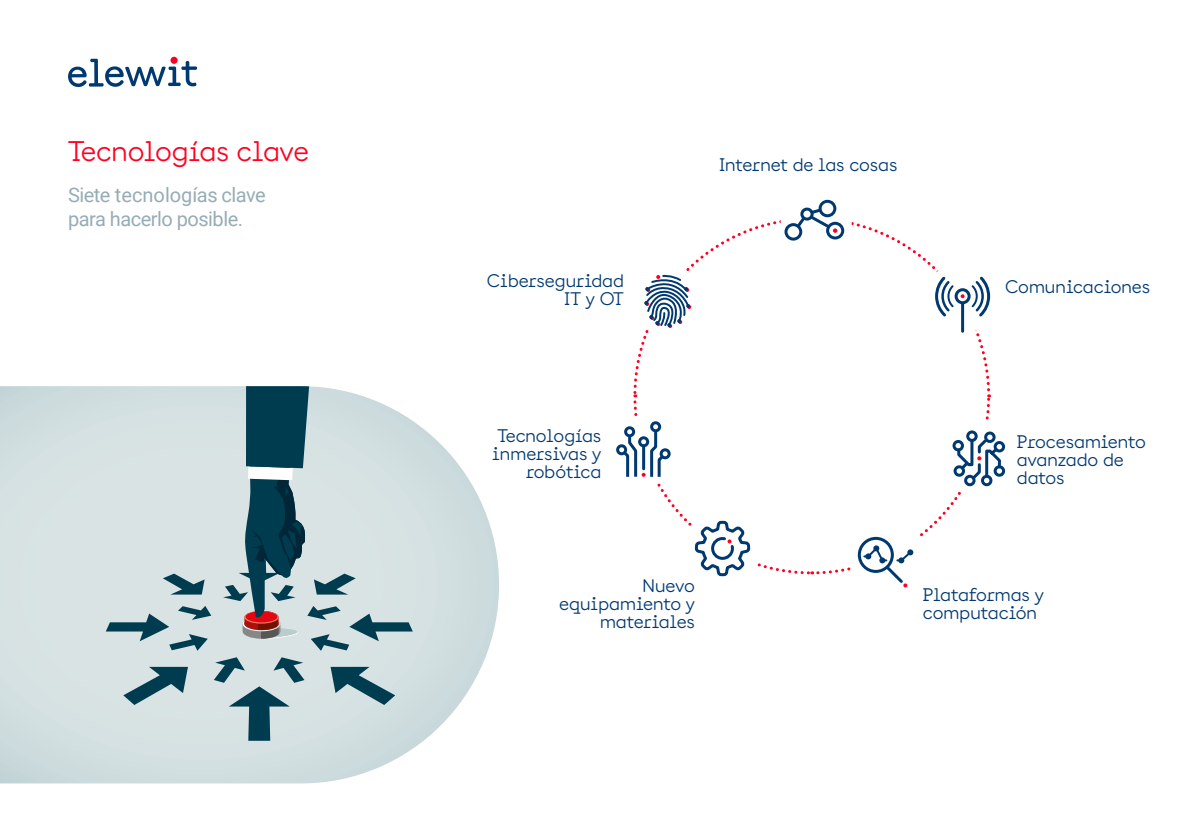
<style>
.page{position:relative;width:1191px;height:840px;background:#fff}
.page>*{position:absolute;margin:0;border:0;box-sizing:border-box;transform-origin:0 0}
.t1{font:28px "Documan";letter-spacing:-.01em;color:#ff0023}
.t2{font:20px/24px "Roboto";letter-spacing:-.025em;color:#96acb6}
.t3{font:18px/18px "Documan";letter-spacing:-.005em;color:#003970;text-align:right}
</style>
<div class="page">
<svg style="left:68px;top:57px;width:129px;height:30px"></svg>
<img style="left:0;top:386px;width:499px;height:397px">
<svg style="left:123px;top:666px;width:65px;height:38px"></svg>
<svg style="left:330px;top:666px;width:65px;height:38px"></svg>
<svg style="left:163px;top:573px;width:42px;height:21px"></svg>
<svg style="left:214px;top:657px;width:90px;height:83px"></svg>
<svg style="left:106px;top:605px;width:105px;height:45px"></svg>
<svg style="left:223px;top:386px;width:190px;height:264px"></svg>
<svg style="left:616px;top:199px;width:390px;height:388px"></svg>
<h1 class="t1" style="left:68px;top:127px;width:242px">Tecnologías clave</h1>
<p class="t2" style="left:68px;top:182px;width:199px">Siete tecnologías clave para hacerlo posible.</p>
<p class="t3" style="left:487px;top:269px;width:138px">Ciberseguridad<br>IT y OT</p>
<p class="t3" style="left:719px;top:153px;width:180px">Internet de las cosas</p>
<p class="t3" style="left:1005px;top:275px;width:147px">Comunicaciones</p>
<p class="t3" style="left:492px;top:424px;width:110px">Tecnologías inmersivas y robótica</p>
<p class="t3" style="left:559px;top:574px;width:137px">Nuevo equipamiento y materiales</p>
<p class="t3" style="left:1017px;top:430px;width:131px;text-align:left">Procesamiento avanzado de datos</p>
<p class="t3" style="left:922px;top:583px;width:122px;text-align:left">Plataformas y computación</p>
</div>
